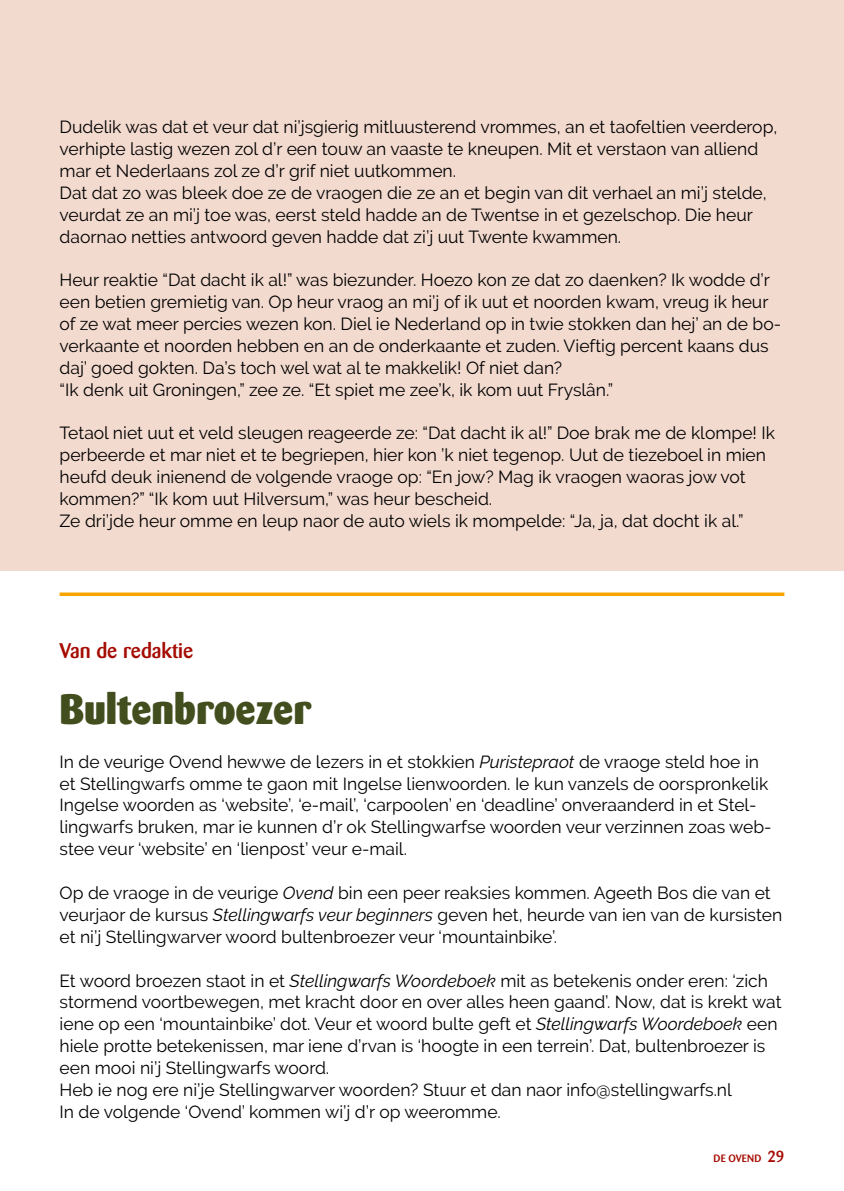
<style>
.page{position:relative;width:844px;height:1191px;background:#fff}
.page>*{position:absolute;margin:0;border:0;box-sizing:border-box;transform-origin:0 0}
.t1{font:800 42px "Barmeno";color:#434e1e}
.t2{font:500 21px "Barmeno";color:#a50b02}
.t3{font:17.5px/21.9px "Raleway";color:#000}
.t4{font:500 10.5px "Barmeno";letter-spacing:.02em;color:#a50b02}
.s1{font-style:italic}
.s2{font-size:15.75px}
</style>
<div class="page">
<div style="left:0;top:0;width:843px;height:571px;background:#f3dacf"></div>
<svg style="left:60px;top:592px;width:724px;height:4px;background:#f8b120"></svg>
<p class="t3" style="left:60px;top:116px;width:719px">Dudelik was dat et veur dat ni’jsgierig mitluusterend vrommes, an et taofeltien veerderop, verhipte lastig wezen zol d’r een touw an vaaste te kneupen. Mit et verstaon van alliend mar et Nederlaans zol ze d’r grif niet uutkommen.<br>Dat dat zo was bleek doe ze de vraogen die ze an et begin van dit verhael an mi’j stelde, veurdat ze an mi’j toe was, eerst steld hadde an de Twentse in et gezelschop. Die heur daornao netties antwoord geven hadde dat zi’j uut Twente kwammen.</p>
<p class="t3" style="left:60px;top:269px;width:723px">Heur reaktie “Dat dacht ik al!” was biezunder. Hoezo kon ze dat zo daenken? Ik wodde d’r een betien gremietig van. Op heur vraog an mi’j of ik uut et noorden kwam, vreug ik heur of ze wat meer percies wezen kon. Diel ie Nederland op in twie stokken dan hej’ an de bo&shy;verkaante et noorden hebben en an de onderkaante et zuden. Vieftig percent kaans dus daj’ goed gokten. Da’s toch wel wat al te makkelik! Of niet dan?<br>“Ik denk uit Groningen,” zee ze. “Et spiet me zee’k, ik kom uut Fryslân.”</p>
<p class="t3" style="left:60px;top:422px;width:717px">Tetaol niet uut et veld sleugen reageerde ze: “Dat dacht ik al!” Doe brak me de klompe! Ik perbeerde et mar niet et te begriepen, hier kon ’k niet tegenop. Uut de tiezeboel in mien heufd deuk inienend de volgende vraoge op: “En jow? Mag ik vraogen waoras jow vot kommen?” “Ik kom uut Hilversum,” was heur bescheid.<br>Ze dri’jde heur omme en leup naor de auto wiels ik mompelde: “Ja, ja, dat docht ik al.”</p>
<p class="t2" style="left:60px;top:638px;width:135px">Van de redaktie</p>
<h1 class="t1" style="left:60px;top:683px;width:253px">Bultenbroezer</h1>
<p class="t3" style="left:60px;top:750px;width:713px">In de veurige Ovend hewwe de lezers in et stokkien <span class="s1">Puristepraot</span> de vraoge steld hoe in et Stellingwarfs omme te gaon mit Ingelse lienwoorden. Ie kun vanzels de oorspronkelik Ingelse woorden as ‘website’, ‘e-mail’, ‘carpoolen’ en ‘deadline’ onveraanderd in et Stel&shy;lingwarfs bruken, mar ie kunnen d’r ok Stellingwarfse woorden veur verzinnen zoas web&shy;stee veur ‘website’ en ‘lienpost’ veur e-mail.</p>
<p class="t3" style="left:60px;top:882px;width:724px">Op de vraoge in de veurige <span class="s1">Ovend</span> bin een peer reaksies kommen. Ageeth Bos die van et veurjaor de kursus <span class="s1">Stellingwarfs veur beginners</span> geven het, heurde van ien van de kursisten et ni’j Stellingwarver woord bultenbroezer veur ‘mountainbike’.</p>
<p class="t3" style="left:60px;top:969px;width:723px">Et woord broezen staot in et <span class="s1">Stellingwarfs Woordeboek</span> mit as betekenis onder eren: ‘zich stormend voortbewegen, met kracht door en over alles heen gaand’. Now, dat is krekt wat iene op een ‘mountainbike’ dot. Veur et woord bulte geft et <span class="s1">Stellingwarfs Woordeboek</span> een hiele protte betekenissen, mar iene d’rvan is ‘hoogte in een terrein’. Dat, bultenbroezer is een mooi ni’j Stellingwarfs woord.<br>Heb ie nog ere ni’je Stellingwarver woorden? Stuur et dan naor info@stellingwarfs.nl<br>In de volgende ‘Ovend’ kommen wi’j d’r op weeromme.</p>
<p class="t4" style="left:713px;top:1151px;width:72px">DE OVEND <span class="s2">29</span></p>
</div>
